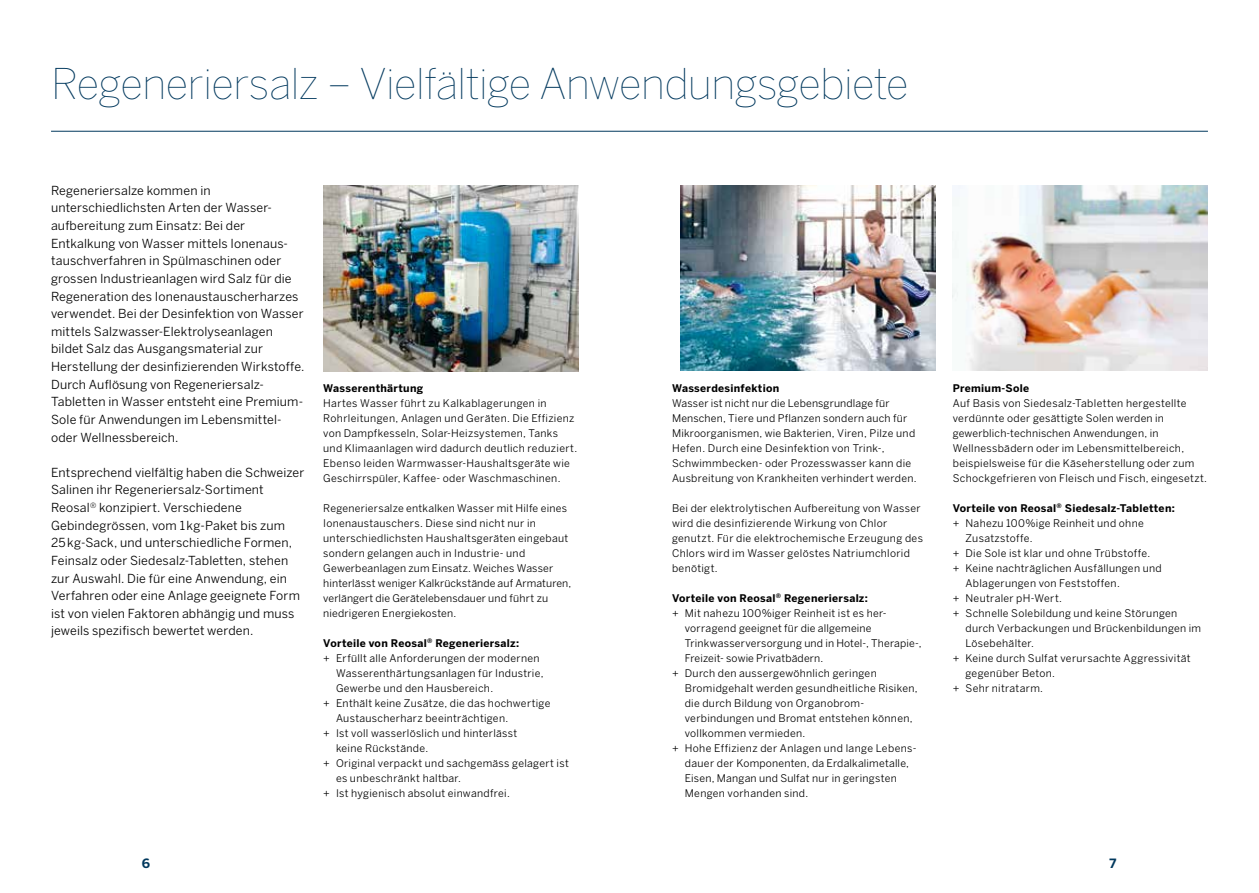
<style>
.page{position:relative;width:1259px;height:893px;background:#fff}
.page>*{position:absolute;margin:0;border:0;box-sizing:border-box;transform-origin:0 0}
.t1{font:100 42px "Benton Sans";letter-spacing:-.015em;color:#00385d}
.t2{font:700 12.75px "Benton Sans";color:#00385d}
.t3{font:12.3px/17.5px "Benton Sans";letter-spacing:.01em;color:#000}
.t4{font:10.5px/15px "Benton Sans";letter-spacing:.03em;color:#000}
.t5{font:700 10.5px "Benton Sans";letter-spacing:.025em;color:#000}
.t6{font:10.5px "Benton Sans";letter-spacing:.01em;color:#000}
</style>
<div class="page">
<hr style="left:51px;top:131px;width:1157px;height:1px;background:#00385d">
<img style="left:323px;top:186px;width:255px;height:185px">
<img style="left:680px;top:186px;width:255px;height:185px">
<img style="left:952px;top:186px;width:256px;height:185px">
<h1 class="t1" style="left:51px;top:60px;width:859px">Regeneriersalz – Vielfältige Anwendungsgebiete</h1>
<p class="t3" style="left:51px;top:181px;width:255px">Regeneriersalze kommen in unterschiedlichsten Arten der Wasser&shy;aufbereitung zum Einsatz: Bei der Entkalkung von Wasser mittels Ionenaus&shy;tauschverfahren in Spülmaschinen oder grossen Industrieanlagen wird Salz für die Regeneration des Ionenaustauscherharzes verwendet. Bei der Desinfektion von Wasser mittels Salzwasser-Elektrolyseanlagen bildet Salz das Ausgangsmaterial zur Herstellung der desinfizierenden Wirkstoffe.<br>Durch Auflösung von Regeneriersalz-Tabletten in Wasser entsteht eine Premium-Sole für Anwendungen im Lebensmittel&shy;oder Wellnessbereich.</p>
<p class="t3" style="left:51px;top:463px;width:255px">Entsprechend vielfältig haben die Schweizer Salinen ihr Regeneriersalz-Sortiment Reosal<sup>®</sup> konzipiert. Verschiedene Gebindegrössen, vom 1kg-Paket bis zum 25kg-Sack, und unterschiedliche Formen, Feinsalz oder Siedesalz-Tabletten, stehen zur Auswahl. Die für eine Anwendung, ein Verfahren oder eine Anlage geeignete Form ist von vielen Faktoren abhängig und muss jeweils spezifisch bewertet werden.</p>
<p class="t5" style="left:323px;top:381px;width:102px">Wasserenthärtung</p>
<p class="t4" style="left:323px;top:395px;width:255px">Hartes Wasser führt zu Kalkablagerungen in Rohrleitungen, Anlagen und Geräten. Die Effizienz von Dampfkesseln, Solar-Heizsystemen, Tanks und Klimaanlagen wird dadurch deutlich reduziert.<br>Ebenso leiden Warmwasser-Haushaltsgeräte wie Geschirrspüler, Kaffee- oder Waschmaschinen.</p>
<p class="t4" style="left:323px;top:500px;width:249px">Regeneriersalze entkalken Wasser mit Hilfe eines Ionenaustauschers. Diese sind nicht nur in unterschiedlichsten Haushaltsgeräten eingebaut sondern gelangen auch in Industrie- und Gewerbeanlagen zum Einsatz. Weiches Wasser hinterlässt weniger Kalkrückstände auf Armaturen, verlängert die Gerätelebensdauer und führt zu niedrigeren Energiekosten.</p>
<p class="t5" style="left:323px;top:636px;width:197px">Vorteile von Reosal<sup>®</sup> Regeneriersalz:</p>
<p class="t4" style="left:323px;top:650px;width:218px">+ Erfüllt alle Anforderungen der modernen</p>
<p class="t4" style="left:336px;top:665px;width:209px">Wasserenthärtungsanlagen für Industrie,</p>
<p class="t4" style="left:336px;top:680px;width:159px">Gewerbe und den Hausbereich.</p>
<p class="t4" style="left:323px;top:695px;width:229px">+ Enthält keine Zusätze, die das hochwertige</p>
<p class="t4" style="left:336px;top:710px;width:174px">Austauscherharz beeinträchtigen.</p>
<p class="t4" style="left:323px;top:725px;width:196px">+ Ist voll wasserlöslich und hinterlässt</p>
<p class="t4" style="left:336px;top:740px;width:94px">keine Rückstände.</p>
<p class="t4" style="left:323px;top:755px;width:247px">+ Original verpackt und sachgemäss gelagert ist</p>
<p class="t4" style="left:336px;top:770px;width:127px">es unbeschränkt haltbar.</p>
<p class="t4" style="left:323px;top:785px;width:188px">+ Ist hygienisch absolut einwandfrei.</p>
<p class="t5" style="left:672px;top:381px;width:109px">Wasserdesinfektion</p>
<p class="t4" style="left:672px;top:395px;width:246px">Wasser ist nicht nur die Lebensgrundlage für Menschen, Tiere und Pflanzen sondern auch für Mikroorganismen, wie Bakterien, Viren, Pilze und Hefen. Durch eine Desinfektion von Trink-, Schwimmbecken- oder Prozesswasser kann die Ausbreitung von Krankheiten verhindert werden.</p>
<p class="t4" style="left:672px;top:500px;width:252px">Bei der elektrolytischen Aufbereitung von Wasser wird die desinfizierende Wirkung von Chlor genutzt. Für die elektrochemische Erzeugung des Chlors wird im Wasser gelöstes Natriumchlorid benötigt.</p>
<p class="t5" style="left:672px;top:592px;width:197px">Vorteile von Reosal<sup>®</sup> Regeneriersalz:</p>
<p class="t4" style="left:672px;top:605px;width:216px">+ Mit nahezu 100%iger Reinheit ist es her-</p>
<p class="t4" style="left:685px;top:620px;width:188px">vorragend geeignet für die allgemeine</p>
<p class="t4" style="left:685px;top:635px;width:238px">Trinkwasserversorgung und in Hotel-, Therapie-,</p>
<p class="t6" style="left:685px;top:652px;width:140px">Freizeit- sowie Privatbädern.</p>
<p class="t4" style="left:672px;top:665px;width:206px">+ Durch den aussergewöhnlich geringen</p>
<p class="t4" style="left:685px;top:680px;width:234px">Bromidgehalt werden gesundheitliche Risiken,</p>
<p class="t4" style="left:685px;top:695px;width:181px">die durch Bildung von Organobrom-</p>
<p class="t4" style="left:685px;top:710px;width:229px">verbindungen und Bromat entstehen können,</p>
<p class="t4" style="left:685px;top:725px;width:122px">vollkommen vermieden.</p>
<p class="t4" style="left:672px;top:740px;width:246px">+ Hohe Effizienz der Anlagen und lange Lebens-</p>
<p class="t4" style="left:685px;top:755px;width:226px">dauer der Komponenten, da Erdalkalimetalle,</p>
<p class="t4" style="left:685px;top:770px;width:214px">Eisen, Mangan und Sulfat nur in geringsten</p>
<p class="t4" style="left:685px;top:785px;width:125px">Mengen vorhanden sind.</p>
<p class="t5" style="left:952px;top:381px;width:78px">Premium-Sole</p>
<p class="t4" style="left:952px;top:395px;width:256px">Auf Basis von Siedesalz-Tabletten hergestellte verdünnte oder gesättigte Solen werden in gewerblich-technischen Anwendungen, in Wellnessbädern oder im Lebensmittelbereich, beispielsweise für die Käseherstellung oder zum Schockgefrieren von Fleisch und Fisch, eingesetzt.</p>
<p class="t5" style="left:952px;top:501px;width:224px">Vorteile von Reosal<sup>®</sup> Siedesalz-Tabletten:</p>
<p class="t4" style="left:952px;top:515px;width:193px">+ Nahezu 100%ige Reinheit und ohne</p>
<p class="t4" style="left:965px;top:530px;width:69px">Zusatzstoffe.</p>
<p class="t4" style="left:952px;top:545px;width:199px">+ Die Sole ist klar und ohne Trübstoffe.</p>
<p class="t4" style="left:952px;top:560px;width:210px">+ Keine nachträglichen Ausfällungen und</p>
<p class="t4" style="left:965px;top:575px;width:156px">Ablagerungen von Feststoffen.</p>
<p class="t4" style="left:952px;top:590px;width:111px">+ Neutraler pH-Wert.</p>
<p class="t4" style="left:952px;top:605px;width:226px">+ Schnelle Solebildung und keine Störungen</p>
<p class="t4" style="left:965px;top:620px;width:237px">durch Verbackungen und Brückenbildungen im</p>
<p class="t4" style="left:965px;top:635px;width:70px">Lösebehälter.</p>
<p class="t4" style="left:952px;top:650px;width:239px">+ Keine durch Sulfat verursachte Aggressivität</p>
<p class="t4" style="left:965px;top:665px;width:91px">gegenüber Beton.</p>
<p class="t4" style="left:952px;top:680px;width:92px">+ Sehr nitratarm.</p>
<p class="t2" style="left:142px;top:856px;width:10px">6</p>
<p class="t2" style="left:1109px;top:856px;width:8px">7</p>
</div>
